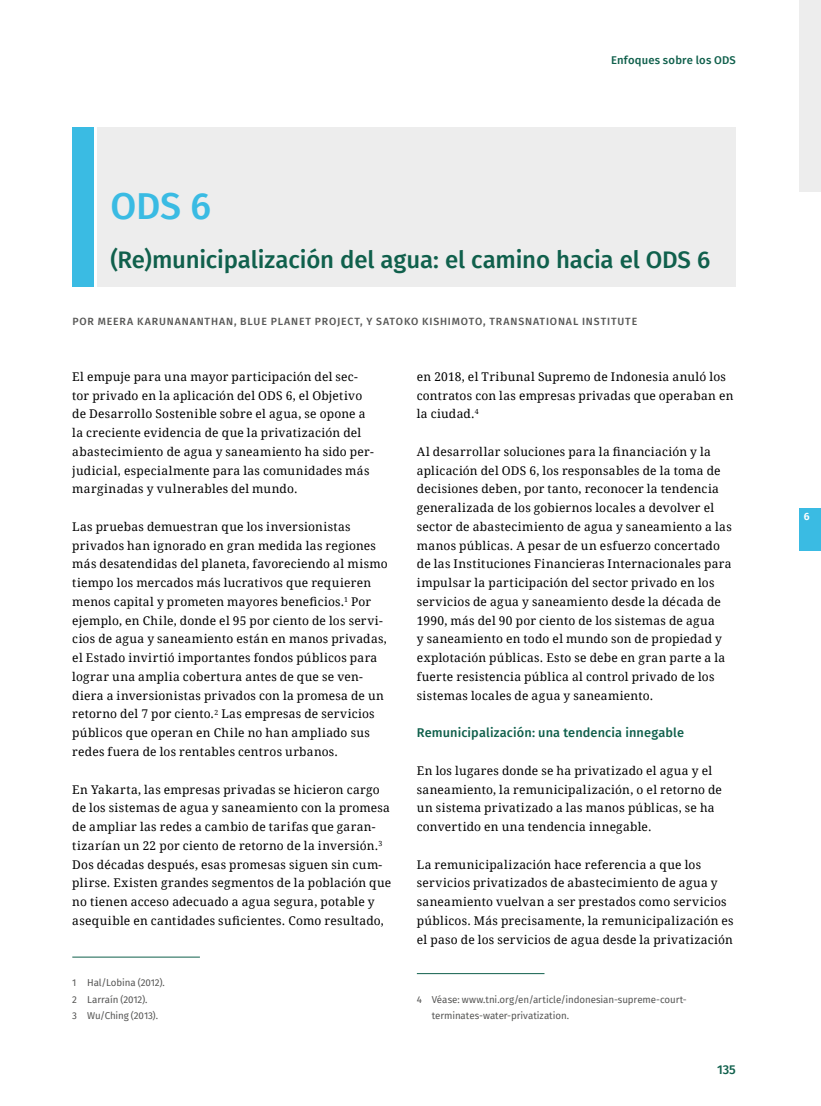
<style>
.page{position:relative;width:821px;height:1106px;background:#fff}
.page>*{position:absolute;margin:0;border:0;box-sizing:border-box;transform-origin:0 0}
.t1{font:500 37.5px "Fira Sans";color:#3abbe3}
.t2{font:500 24px "Fira Sans";letter-spacing:-.01em;color:#10604c}
.t3{font:500 12.75px "Fira Sans";letter-spacing:.01em;color:#10604c}
.t4{font:12px/18.8px "Droid Serif";letter-spacing:.02em;color:#000}
.t5{font:500 11.25px "Fira Sans";letter-spacing:.015em;color:#10604c}
.t6{font:500 10.5px "Fira Sans";letter-spacing:.08em;color:#575756}
.t7{font:600 10.5px "Fira Sans";color:#fff}
.t8{font:9.75px/16.5px "Fira Sans";letter-spacing:-.01em;color:#575756}
</style>
<div class="page">
<div style="left:799px;top:0;width:22px;height:191px;background:#ededed"></div>
<div style="left:799px;top:508px;width:22px;height:43px;background:#3abbe3"></div>
<div style="left:98px;top:128px;width:638px;height:159px;background:#ededed"></div>
<div style="left:72px;top:128px;width:22px;height:159px;background:#3abbe3"></div>
<hr style="left:72px;top:956px;width:128px;height:1px;background:#10604c">
<hr style="left:417px;top:973px;width:127px;height:1px;background:#10604c">
<p class="t5" style="left:611px;top:51px;width:126px">Enfoques sobre los ODS</p>
<h1 class="t1" style="left:111px;top:176px;width:102px">ODS 6</h1>
<h2 class="t2" style="left:111px;top:241px;width:601px">(Re)municipalización del agua: el camino hacia el ODS 6</h2>
<p class="t6" style="left:72px;top:312px;width:566px">POR MEERA KARUNANANTHAN, BLUE PLANET PROJECT, Y SATOKO KISHIMOTO, TRANSNATIONAL INSTITUTE</p>
<p class="t4" style="left:72px;top:367px;width:303px">El empuje para una mayor participación del sec&shy;tor privado en la aplicación del ODS 6, el Objetivo de Desarrollo Sostenible sobre el agua, se opone a la creciente evidencia de que la privatización del abastecimiento de agua y saneamiento ha sido per&shy;judicial, especialmente para las comunidades más marginadas y vulnerables del mundo.</p>
<p class="t4" style="left:72px;top:517px;width:317px">Las pruebas demuestran que los inversionistas privados han ignorado en gran medida las regiones más desatendidas del planeta, favoreciendo al mismo tiempo los mercados más lucrativos que requieren menos capital y prometen mayores beneficios.<sup>1</sup> Por ejemplo, en Chile, donde el 95 por ciento de los servi&shy;cios de agua y saneamiento están en manos privadas, el Estado invirtió importantes fondos públicos para lograr una amplia cobertura antes de que se ven&shy;diera a inversionistas privados con la promesa de un retorno del 7 por ciento.<sup>2</sup> Las empresas de servicios públicos que operan en Chile no han ampliado sus redes fuera de los rentables centros urbanos.</p>
<p class="t4" style="left:72px;top:779px;width:320px">En Yakarta, las empresas privadas se hicieron cargo de los sistemas de agua y saneamiento con la promesa de ampliar las redes a cambio de tarifas que garan&shy;tizarían un 22 por ciento de retorno de la inversión.<sup>3<br></sup>Dos décadas después, esas promesas siguen sin cum&shy;plirse. Existen grandes segmentos de la población que no tienen acceso adecuado a agua segura, potable y asequible en cantidades suficientes. Como resultado,</p>
<p class="t8" style="left:72px;top:974px;width:94px">1 Hal/Lobina (2012).<br>2 Larraín (2012).<br>3 Wu/Ching (2013).</p>
<p class="t4" style="left:417px;top:367px;width:318px">en 2018, el Tribunal Supremo de Indonesia anuló los contratos con las empresas privadas que operaban en la ciudad.<sup>4</sup></p>
<p class="t4" style="left:417px;top:442px;width:316px">Al desarrollar soluciones para la financiación y la aplicación del ODS 6, los responsables de la toma de decisiones deben, por tanto, reconocer la tendencia generalizada de los gobiernos locales a devolver el sector de abastecimiento de agua y saneamiento a las manos públicas. A pesar de un esfuerzo concertado de las Instituciones Financieras Internacionales para impulsar la participación del sector privado en los servicios de agua y saneamiento desde la década de 1990, más del 90 por ciento de los sistemas de agua<br>y saneamiento en todo el mundo son de propiedad y explotación públicas. Esto se debe en gran parte a la fuerte resistencia pública al control privado de los sistemas locales de agua y saneamiento.</p>
<p class="t3" style="left:417px;top:722px;width:269px">Remunicipalización: una tendencia innegable</p>
<p class="t4" style="left:417px;top:760px;width:307px">En los lugares donde se ha privatizado el agua y el saneamiento, la remunicipalización, o el retorno de un sistema privatizado a las manos públicas, se ha convertido en una tendencia innegable.</p>
<p class="t4" style="left:417px;top:854px;width:318px">La remunicipalización hace referencia a que los servicios privatizados de abastecimiento de agua y saneamiento vuelvan a ser prestados como servicios públicos. Más precisamente, la remunicipalización es el paso de los servicios de agua desde la privatización</p>
<p class="t8" style="left:432px;top:991px;width:256px;text-indent:-15px">4 Véase: www.tni.org/en/article/indonesian-supreme-court&shy;terminates-water-privatization.</p>
<p class="t3" style="left:717px;top:1059px;width:20px">135</p>
<p class="t7" style="left:804px;top:508px;width:7px">6</p>
</div>
